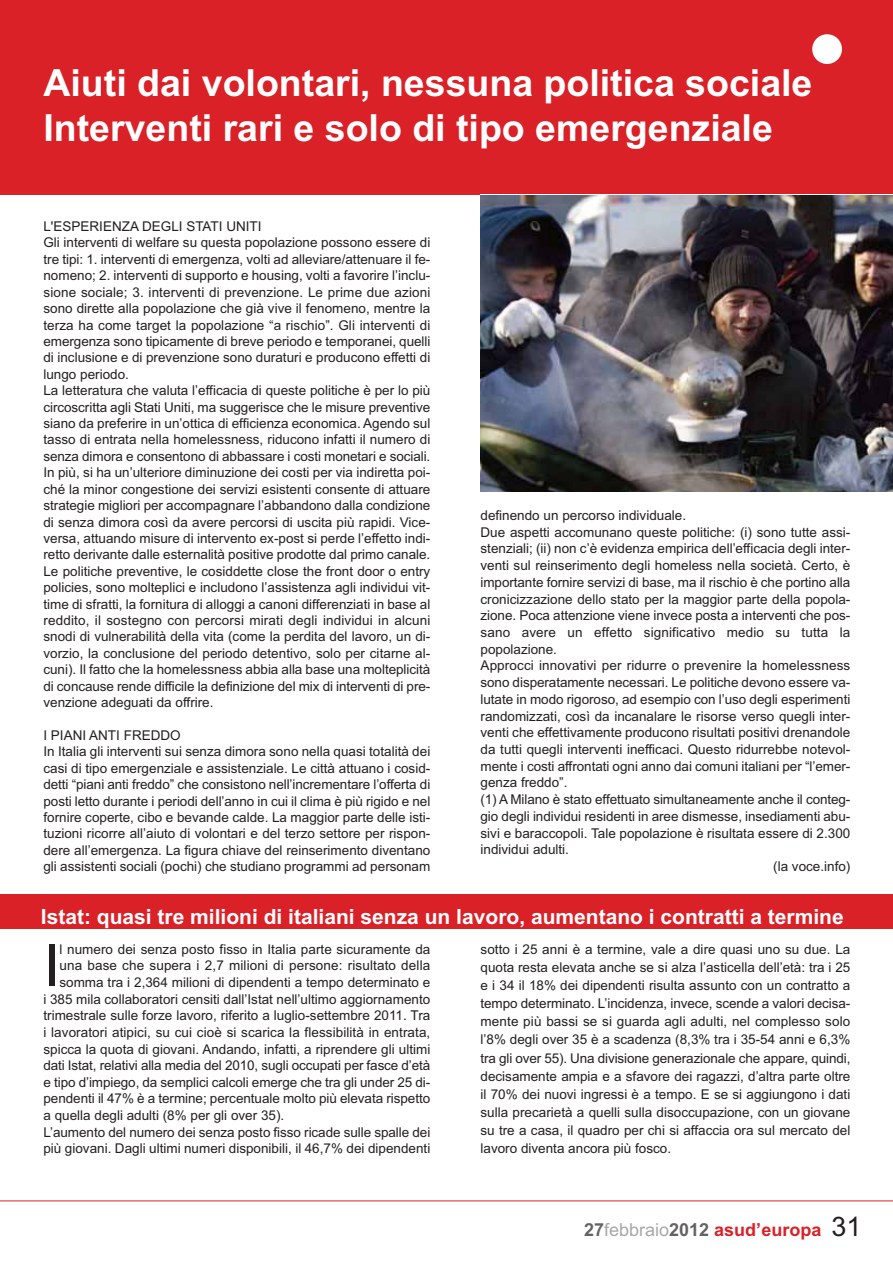
<style>
.page{position:relative;width:893px;height:1263px;background:#fff}
.page>*{position:absolute;margin:0;border:0;box-sizing:border-box;transform-origin:0 0}
.t1{font:57.9px "Arial";color:#231f20}
.t2{font:700 37.5px/45px "Arial";color:#fff}
.t3{font:700 21px "Arial";color:#fff}
.t4{font:700 18px "Arial";color:#da2128}
.t5{font:13.5px/16.4px "Arial";color:#231f20}
.s1{color:#656262}
.s2{font-weight:400;color:#a9a7a6}
.s3{font-weight:400;font-size:27px;color:#231f20}
</style>
<div class="page">
<div style="left:0;top:0;width:892px;height:194px;background:#da2128"></div>
<hr style="left:0;top:1201px;width:892px;height:1px;background:#da2128">
<div style="left:812px;top:34px;width:30px;height:30px;background:#fff;border-radius:50%"></div>
<img style="left:480px;top:195px;width:412px;height:297px">
<div style="left:0;top:895px;width:892px;height:34px;background:#da2128"></div>
<h2 class="t2" style="left:43px;top:64px;width:770px">Aiuti dai volontari, nessuna politica sociale<br>Interventi rari e solo di tipo emergenziale</h2>
<p class="t5" style="left:43px;top:219px;width:388px">L'ESPERIENZA DEGLI STATI UNITI<br>Gli interventi di welfare su questa popolazione possono essere di tre tipi: 1. interventi di emergenza, volti ad alleviare/attenuare il fe&shy;nomeno; 2. interventi di supporto e housing, volti a favorire l’inclu&shy;sione sociale; 3. interventi di prevenzione. Le prime due azioni sono dirette alla popolazione che già vive il fenomeno, mentre la terza ha come target la popolazione “a rischio”. Gli interventi di emergenza sono tipicamente di breve periodo e temporanei, quelli di inclusione e di prevenzione sono duraturi e producono effetti di lungo periodo.<br>La letteratura che valuta l’efficacia di queste politiche è per lo più circoscritta agli Stati Uniti, ma suggerisce che le misure preventive siano da preferire in un’ottica di efficienza economica. Agendo sul tasso di entrata nella homelessness, riducono infatti il numero di senza dimora e consentono di abbassare i costi monetari e sociali.<br>In più, si ha un’ulteriore diminuzione dei costi per via indiretta poi&shy;ché la minor congestione dei servizi esistenti consente di attuare strategie migliori per accompagnare l’abbandono dalla condizione di senza dimora così da avere percorsi di uscita più rapidi. Vice&shy;versa, attuando misure di intervento ex-post si perde l’effetto indi&shy;retto derivante dalle esternalità positive prodotte dal primo canale.<br>Le politiche preventive, le cosiddette close the front door o entry policies, sono molteplici e includono l’assistenza agli individui vit&shy;time di sfratti, la fornitura di alloggi a canoni differenziati in base al reddito, il sostegno con percorsi mirati degli individui in alcuni snodi di vulnerabilità della vita (come la perdita del lavoro, un di&shy;vorzio, la conclusione del periodo detentivo, solo per citarne al&shy;cuni). Il fatto che la homelessness abbia alla base una molteplicità di concause rende difficile la definizione del mix di interventi di pre&shy;venzione adeguati da offrire.</p>
<p class="t5" style="left:43px;top:728px;width:388px">I PIANI ANTI FREDDO<br>In Italia gli interventi sui senza dimora sono nella quasi totalità dei casi di tipo emergenziale e assistenziale. Le città attuano i cosid&shy;detti “piani anti freddo” che consistono nell’incrementare l’offerta di posti letto durante i periodi dell’anno in cui il clima è più rigido e nel fornire coperte, cibo e bevande calde. La maggior parte delle isti&shy;tuzioni ricorre all’aiuto di volontari e del terzo settore per rispon&shy;dere all’emergenza. La figura chiave del reinserimento diventano gli assistenti sociali (pochi) che studiano programmi ad personam</p>
<p class="t5" style="left:480px;top:508px;width:207px">definendo un percorso individuale.</p>
<p class="t5" style="left:480px;top:525px;width:371px">Due aspetti accomunano queste politiche: (i) sono tutte assi-</p>
<p class="t5" style="left:480px;top:542px;width:371px">stenziali; (ii) non c’è evidenza empirica dell’efficacia degli inter-</p>
<p class="t5" style="left:480px;top:559px;width:371px">venti sul reinserimento degli homeless nella società. Certo, è</p>
<p class="t5" style="left:480px;top:575px;width:371px">importante fornire servizi di base, ma il rischio è che portino alla</p>
<p class="t5" style="left:480px;top:592px;width:371px">cronicizzazione dello stato per la maggior parte della popola-</p>
<p class="t5" style="left:480px;top:609px;width:371px">zione. Poca attenzione viene invece posta a interventi che pos-</p>
<p class="t5" style="left:480px;top:625px;width:371px">sano avere un effetto significativo medio su tutta la</p>
<p class="t5" style="left:480px;top:642px;width:78px">popolazione.</p>
<p class="t5" style="left:480px;top:659px;width:371px">Approcci innovativi per ridurre o prevenire la homelessness</p>
<p class="t5" style="left:480px;top:676px;width:371px">sono disperatamente necessari. Le politiche devono essere va-</p>
<p class="t5" style="left:480px;top:692px;width:371px">lutate in modo rigoroso, ad esempio con l’uso degli esperimenti</p>
<p class="t5" style="left:480px;top:709px;width:371px">randomizzati, così da incanalare le risorse verso quegli inter-</p>
<p class="t5" style="left:480px;top:726px;width:371px">venti che effettivamente producono risultati positivi drenandole</p>
<p class="t5" style="left:480px;top:742px;width:371px">da tutti quegli interventi inefficaci. Questo ridurrebbe notevol-</p>
<p class="t5" style="left:480px;top:759px;width:371px">mente i costi affrontati ogni anno dai comuni italiani per “l’emer-</p>
<p class="t5" style="left:480px;top:776px;width:88px">genza freddo”.</p>
<p class="t5" style="left:480px;top:793px;width:371px">(1) A Milano è stato effettuato simultaneamente anche il conteg-</p>
<p class="t5" style="left:480px;top:809px;width:371px">gio degli individui residenti in aree dismesse, insediamenti abu-</p>
<p class="t5" style="left:480px;top:826px;width:371px">sivi e baraccopoli. Tale popolazione è risultata essere di 2.300</p>
<p class="t5" style="left:480px;top:843px;width:90px">individui adulti.</p>
<p class="t5" style="left:773px;top:859px;width:79px">(la voce.info)</p>
<h3 class="t3" style="left:41px;top:909px;width:804px">Istat: quasi tre milioni di italiani senza un lavoro, aumentano i contratti a termine</h3>
<h1 class="t1" style="left:43px;top:945px;width:18px">I</h1>
<p class="t5" style="left:59px;top:942px;width:372px">l numero dei senza posto fisso in Italia parte sicuramente da</p>
<p class="t5" style="left:480px;top:941px;width:371px;line-height:18.1px;text-align:justify">sotto i 25 anni è a termine, vale a dire quasi uno su due. La quota resta elevata anche se si alza l’asticella dell’età: tra i 25 e i 34 il 18% dei dipendenti risulta assunto con un contratto a tempo determinato. L’incidenza, invece, scende a valori decisa&shy;mente più bassi se si guarda agli adulti, nel complesso solo l’8% degli over 35 è a scadenza (8,3% tra i 35-54 anni e 6,3% tra gli over 55). Una divisione generazionale che appare, quindi, decisamente ampia e a sfavore dei ragazzi, d’altra parte oltre il 70% dei nuovi ingressi è a tempo. E se si aggiungono i dati sulla precarietà a quelli sulla disoccupazione, con un giovane su tre a casa, il quadro per chi si affaccia ora sul mercato del lavoro diventa ancora più fosco.</p>
<p class="t5" style="left:59px;top:959px;width:372px">una base che supera i 2,7 milioni di persone: risultato della</p>
<p class="t5" style="left:59px;top:975px;width:372px">somma tra i 2,364 milioni di dipendenti a tempo determinato e</p>
<p class="t5" style="left:43px;top:992px;width:388px">i 385 mila collaboratori censiti dall’Istat nell’ultimo aggiornamento</p>
<p class="t5" style="left:43px;top:1009px;width:388px">trimestrale sulle forze lavoro, riferito a luglio-settembre 2011. Tra</p>
<p class="t5" style="left:43px;top:1025px;width:388px">i lavoratori atipici, su cui cioè si scarica la flessibilità in entrata,</p>
<p class="t5" style="left:43px;top:1042px;width:388px">spicca la quota di giovani. Andando, infatti, a riprendere gli ultimi</p>
<p class="t5" style="left:43px;top:1059px;width:388px">dati Istat, relativi alla media del 2010, sugli occupati per fasce d’età</p>
<p class="t5" style="left:43px;top:1075px;width:388px">e tipo d’impiego, da semplici calcoli emerge che tra gli under 25 di-</p>
<p class="t5" style="left:43px;top:1092px;width:388px">pendenti il 47% è a termine; percentuale molto più elevata rispetto</p>
<p class="t5" style="left:43px;top:1109px;width:242px">a quella degli adulti (8% per gli over 35).</p>
<p class="t5" style="left:43px;top:1125px;width:388px">L’aumento del numero dei senza posto fisso ricade sulle spalle dei</p>
<p class="t5" style="left:43px;top:1142px;width:388px">più giovani. Dagli ultimi numeri disponibili, il 46,7% dei dipendenti</p>
<h3 class="t4" style="left:584px;top:1223px;width:279px"><span class="s1">27</span><span class="s2">febbraio</span><span class="s1">2012</span> asud’europa <span class="s3">31</span></h3>
</div>
